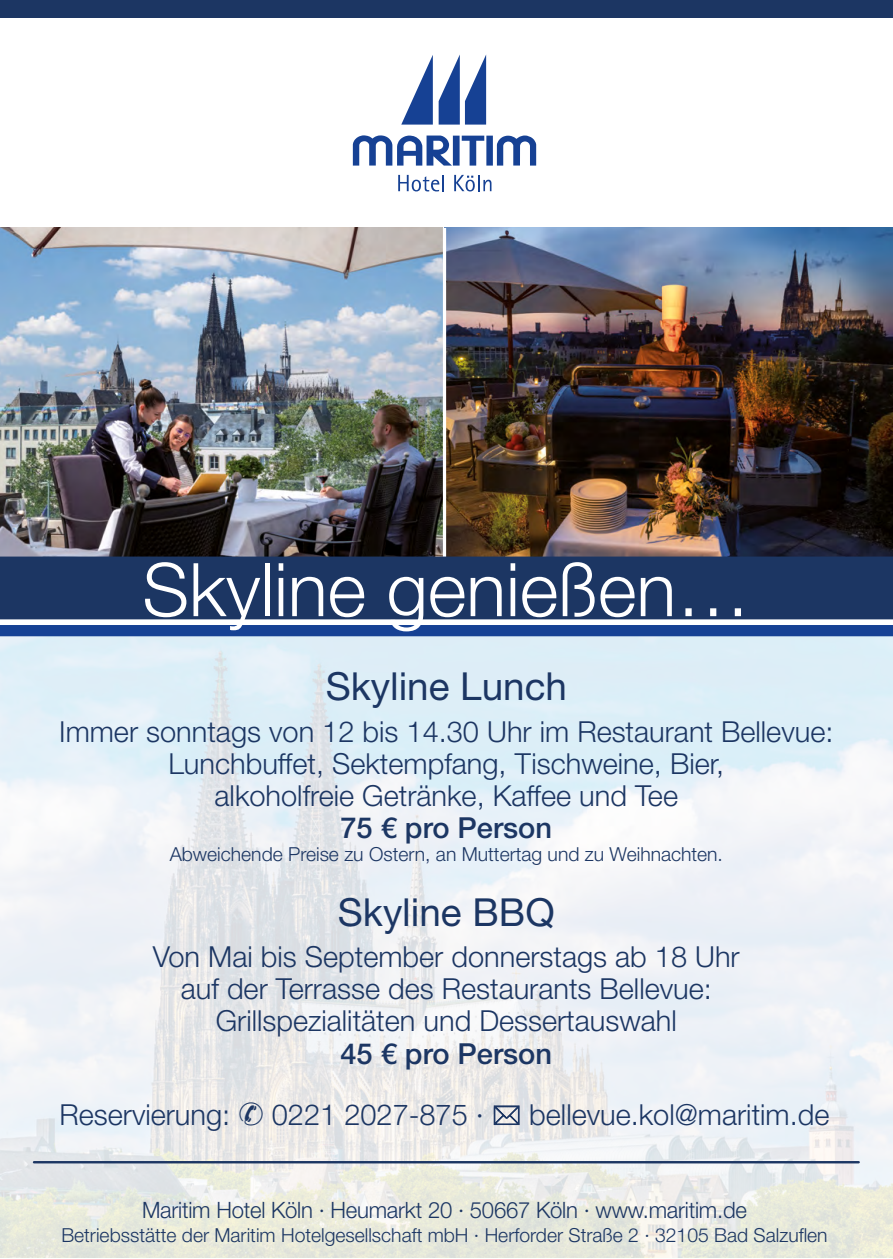
<style>
.page{position:relative;width:893px;height:1259px;background:#fff}
.page>*{position:absolute;margin:0;border:0;box-sizing:border-box;transform-origin:0 0}
.t1{font:300 74.1px "Helvetica Neue LT Pro";color:#fff}
.t2{font:38.7px "Helvetica Neue LT Pro";color:#1c3663}
.t3{font:300 29.1px/32.1px "Helvetica Neue LT Pro";color:#1c3663;text-align:center}
.t4{font:500 29.1px "Helvetica Neue LT Pro";color:#1c3663}
.t5{font:300 22.5px "Helvetica Neue LT Pro";letter-spacing:-.01em;color:#1c3663}
.t6{font:300 19.2px "Helvetica Neue LT Pro";color:#1c3663}
.s1{font-weight:500}
</style>
<div class="page">
<img style="left:0;top:54px;width:893px;height:1203px">
<div style="left:0;top:0;width:893px;height:18px;background:#1c3663"></div>
<svg style="left:401px;top:55px;width:32px;height:70px"></svg>
<svg style="left:439px;top:54px;width:47px;height:71px"></svg>
<svg style="left:353px;top:135px;width:183px;height:31px"></svg>
<svg style="left:398px;top:175px;width:46px;height:16px"></svg>
<svg style="left:454px;top:175px;width:37px;height:16px"></svg>
<svg style="left:494px;top:1105px;width:25px;height:19px"></svg>
<h1 class="t1" style="left:142px;top:544px;width:609px">Skyline genießen…</h1>
<h2 class="t2" style="left:326px;top:662px;width:243px">Skyline Lunch</h2>
<p class="t3" style="left:59px;top:714px;width:776px">Immer sonntags von 12 bis 14.30 Uhr im Restaurant Bellevue:<br>Lunchbuffet, Sektempfang, Tischweine, Bier,<br>alkoholfreie Getränke, Kaffee und Tee</p>
<p class="t4" style="left:340px;top:810px;width:213px">75 € pro Person</p>
<p class="t6" style="left:170px;top:843px;width:555px">Abweichende Preise zu Ostern, an Muttertag und zu Weihnachten.</p>
<h2 class="t2" style="left:338px;top:888px;width:218px">Skyline BBQ</h2>
<p class="t3" style="left:153px;top:940px;width:588px">Von Mai bis September donnerstags ab 18 Uhr auf der Terrasse des Restaurants Bellevue:<br>Grillspezialitäten und Dessertauswahl</p>
<p class="t3" style="left:60px;top:1022px;width:494px;line-height:60.9px;text-align:left;text-indent:281px"><span class="s1">45 € pro Person<br></span>Reservierung: ✆ 0221 2027-875 ·</p>
<p class="t3" style="left:529px;top:1097px;width:302px">bellevue.kol@maritim.de</p>
<p class="t5" style="left:142px;top:1196px;width:606px">Maritim Hotel Köln · Heumarkt 20 · 50667 Köln · www.maritim.de</p>
<p class="t6" style="left:61px;top:1223px;width:768px">Betriebsstätte der Maritim Hotelgesellschaft mbH · Herforder Straße 2 · 32105 Bad Salzuflen</p>
</div>
